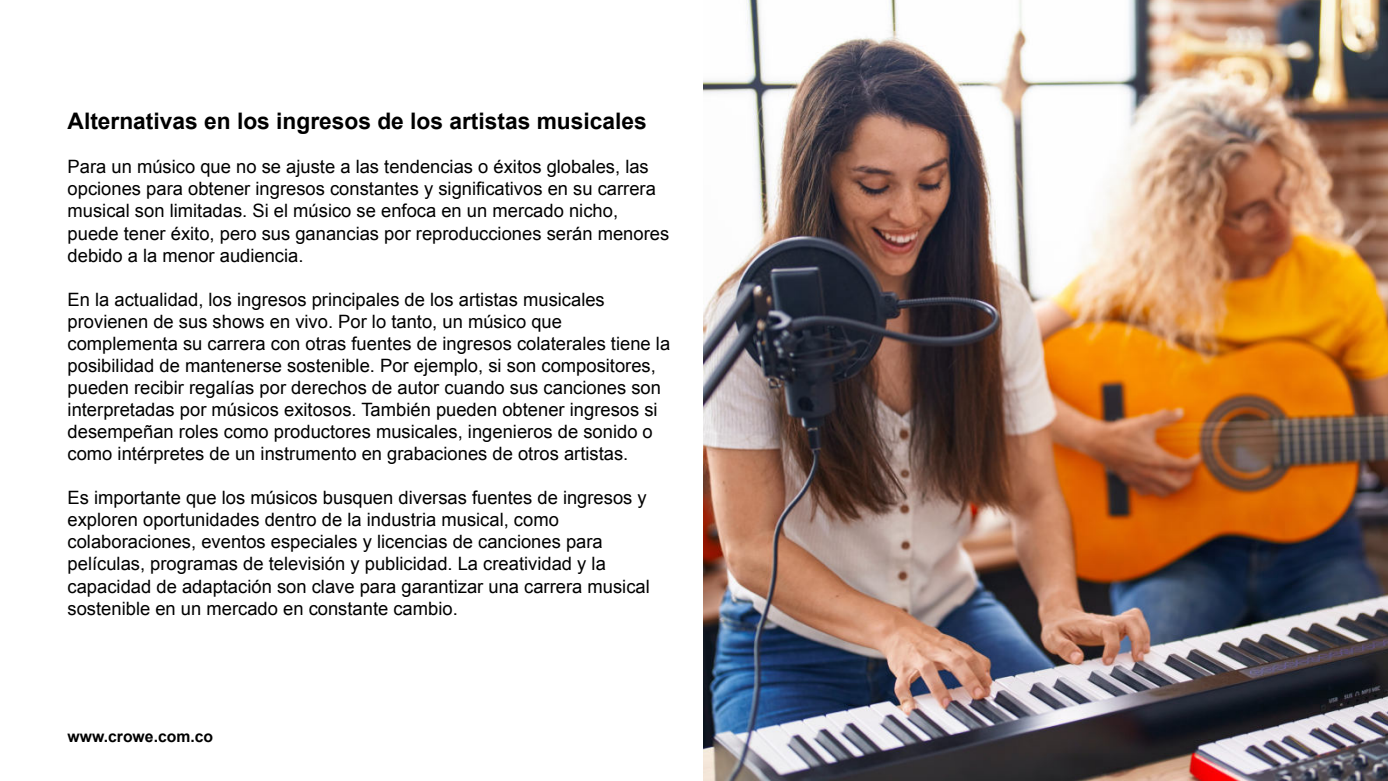
<style>
.page{position:relative;width:1388px;height:781px;background:#fff}
.page>*{position:absolute;margin:0;border:0;box-sizing:border-box;transform-origin:0 0}
.t1{font:700 22.75px "Arial";color:#000}
.t2{font:18.38px/22.1px "Arial";color:#000}
.t3{font:700 15.75px "Arial";color:#000}
</style>
<div class="page">
<img style="left:704px;top:0;width:684px;height:780px">
<p class="t1" style="left:68px;top:113px;width:581px">Alternativas en los ingresos de los artistas musicales</p>
<p class="t2" style="left:68px;top:157px;width:603px">Para un músico que no se ajuste a las tendencias o éxitos globales, las opciones para obtener ingresos constantes y significativos en su carrera musical son limitadas. Si el músico se enfoca en un mercado nicho, puede tener éxito, pero sus ganancias por reproducciones serán menores debido a la menor audiencia.</p>
<p class="t2" style="left:68px;top:289px;width:604px">En la actualidad, los ingresos principales de los artistas musicales provienen de sus shows en vivo. Por lo tanto, un músico que complementa su carrera con otras fuentes de ingresos colaterales tiene la posibilidad de mantenerse sostenible. Por ejemplo, si son compositores, pueden recibir regalías por derechos de autor cuando sus canciones son interpretadas por músicos exitosos. También pueden obtener ingresos si desempeñan roles como productores musicales, ingenieros de sonido o como intérpretes de un instrumento en grabaciones de otros artistas.</p>
<p class="t2" style="left:68px;top:488px;width:584px">Es importante que los músicos busquen diversas fuentes de ingresos y exploren oportunidades dentro de la industria musical, como colaboraciones, eventos especiales y licencias de canciones para películas, programas de televisión y publicidad. La creatividad y la capacidad de adaptación son clave para garantizar una carrera musical sostenible en un mercado en constante cambio.</p>
<p class="t3" style="left:68px;top:730px;width:147px">www.crowe.com.co</p>
</div>
